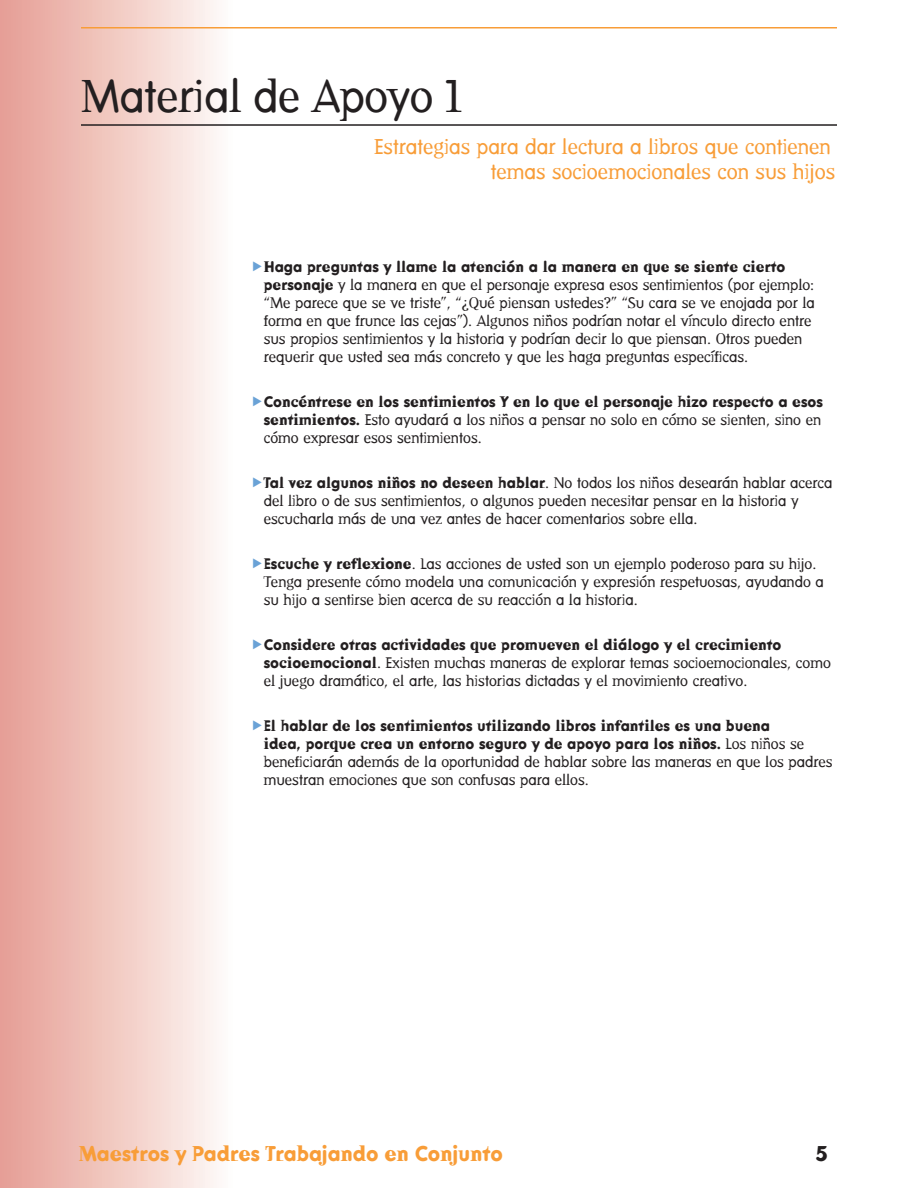
<style>
.page{position:relative;width:918px;height:1188px;background:#fff}
.page>*{position:absolute;margin:0;border:0;box-sizing:border-box;transform-origin:0 0}
.t1{font:45px "Dead History OT";letter-spacing:-.005em;color:#231f20}
.t2{font:21px/25.5px "Dead History OT";color:#f89d38;text-align:right}
.t3{font:700 21px "Dead History OT";color:#f89d38}
.t4{font:700 21px "Dead History OT";color:#231f20}
.t5{font:15px/18px "Dead History OT";color:#231f20}
.s1{font-weight:700}
</style>
<div class="page">
<div style="left:0;top:0;width:232px;height:1188px;background:linear-gradient(to right,#e69c92,#fefbf8)"></div>
<hr style="left:81px;top:27px;width:756px;height:1px;background:#f89d38">
<hr style="left:81px;top:124px;width:756px;height:2px;background:#231f20">
<h1 class="t1" style="left:81px;top:73px;width:383px">Material de Apoyo 1</h1>
<h3 class="t2" style="left:374px;top:134px;width:462px">Estrategias para dar lectura a libros que contienen temas socioemocionales con sus hijos</h3>
<p class="t5" style="left:264px;top:258px;width:553px"><span class="s1">Haga preguntas y llame la atención a la manera en que se siente cierto personaje</span> y la manera en que el personaje expresa esos sentimientos (por ejemplo: “Me parece que se ve triste”, “¿Qué piensan ustedes?” “Su cara se ve enojada por la forma en que frunce las cejas”). Algunos niños podrían notar el vínculo directo entre sus propios sentimientos y la historia y podrían decir lo que piensan. Otros pueden requerir que usted sea más concreto y que les haga preguntas específicas.</p>
<p class="t5" style="left:264px;top:393px;width:561px"><span class="s1">Concéntrese en los sentimientos Y en lo que el personaje hizo respecto a esos sentimientos.</span> Esto ayudará a los niños a pensar no solo en cómo se sienten, sino en cómo expresar esos sentimientos.</p>
<p class="t5" style="left:264px;top:474px;width:570px"><span class="s1">Tal vez algunos niños no deseen hablar</span>. No todos los niños desearán hablar acerca del libro o de sus sentimientos, o algunos pueden necesitar pensar en la historia y escucharla más de una vez antes de hacer comentarios sobre ella.</p>
<p class="t5" style="left:264px;top:555px;width:562px"><span class="s1">Escuche y reflexione</span>. Las acciones de usted son un ejemplo poderoso para su hijo.<br>Tenga presente cómo modela una comunicación y expresión respetuosas, ayudando a su hijo a sentirse bien acerca de su reacción a la historia.</p>
<p class="t5" style="left:264px;top:636px;width:569px"><span class="s1">Considere otras actividades que promueven el diálogo y el crecimiento socioemocional</span>. Existen muchas maneras de explorar temas socioemocionales, como el juego dramático, el arte, las historias dictadas y el movimiento creativo.</p>
<p class="t5" style="left:264px;top:717px;width:570px"><span class="s1">El hablar de los sentimientos utilizando libros infantiles es una buena<br>idea, porque crea un entorno seguro y de apoyo para los niños.</span> Los niños se beneficiarán además de la oportunidad de hablar sobre las maneras en que los padres muestran emociones que son confusas para ellos.</p>
<h2 class="t3" style="left:79px;top:1143px;width:426px">Maestros y Padres Trabajando en Conjunto</h2>
<h2 class="t4" style="left:816px;top:1143px;width:13px">5</h2>
</div>
